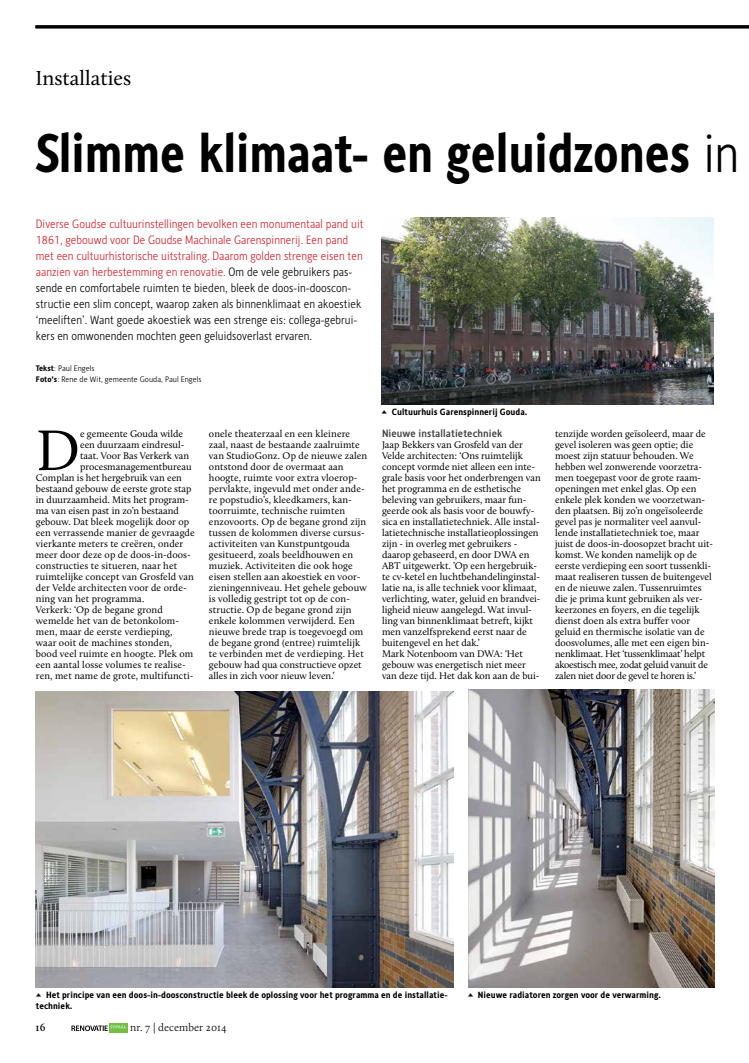
<style>
.page{position:relative;width:749px;height:1063px;background:#fff}
.page>*{position:absolute;margin:0;border:0;box-sizing:border-box;transform-origin:0 0}
.t1{font:59.2px "Calluna";color:#000}
.t2{font:700 54px "Alber";letter-spacing:-.01em;color:#000;scale:.9 1}
.t3{font:21px "Calluna";color:#000}
.t4{font:300 12px/16px "Alber";color:#000;scale:.93 1}
.t5{font:300 11px "Calluna";letter-spacing:.005em;color:#000}
.t6{font:600 11px "Calluna";color:#000}
.t7{font:500 10.5px "Alber";color:#414042}
.t8{font:10px/11px "Calluna";color:#000}
.t9{font:700 9px/11px "Alber";color:#000}
.t10{font:300 8px/11px "Alber";color:#000}
.s1{font-weight:300}
.s2{color:#d2232a}
.s3{font-weight:700}
.s4{font-family:"Calluna"}
</style>
<div class="page">
<div style="left:109px;top:1023px;width:18px;height:10px;background:#72bf44"></div>
<svg style="left:71px;top:1025px;width:54px;height:6px"></svg>
<img style="left:381px;top:217px;width:332px;height:187px">
<img style="left:36px;top:691px;width:418px;height:296px">
<img style="left:468px;top:689px;width:246px;height:298px">
<hr style="left:35px;top:25px;width:713px;height:3px;background:#000">
<h3 class="t3" style="left:35px;top:65px;width:97px">Installaties</h3>
<h2 class="t2" style="left:35px;top:118px;width:783px">Slimme klimaat- en geluidzones <span class="s1">in</span></h2>
<p class="t4" style="left:36px;top:216px;width:354px"><span class="s2">Diverse Goudse cultuurinstellingen bevolken een monumentaal pand uit 1861, gebouwd voor De Goudse Machinale Garenspinnerij. Een pand met een cultuurhistorische uitstraling. Daarom golden strenge eisen ten aanzien van herbestemming en renovatie.</span> Om de vele gebruikers pas&shy;sende en comfortabele ruimten te bieden, bleek de doos-in-dooscon&shy;structie een slim concept, waarop zaken als binnenklimaat en akoestiek ‘meeliften’. Want goede akoestiek was een strenge eis: collega-gebrui&shy;kers en omwonenden mochten geen geluidsoverlast ervaren.</p>
<p class="t10" style="left:36px;top:363px;width:167px"><span class="s3">Tekst</span>: Paul Engels<br><span class="s3">Foto’s</span>: Rene de Wit, gemeente Gouda, Paul Engels</p>
<p class="t9" style="left:381px;top:406px;width:147px"><span class="s4">▲</span> Cultuurhuis Garenspinnerij Gouda.</p>
<h1 class="t1" style="left:36px;top:414px;width:46px">D</h1>
<p class="t8" style="left:80px;top:428px;width:104px">e gemeente Gouda wilde</p>
<p class="t8" style="left:80px;top:439px;width:106px">een duurzaam eindresul-</p>
<p class="t8" style="left:80px;top:450px;width:111px">taat. Voor Bas Verkerk van</p>
<p class="t8" style="left:80px;top:461px;width:113px">procesmanagementbureau</p>
<p class="t8" style="left:36px;top:472px;width:148px">Complan is het hergebruik van een</p>
<p class="t8" style="left:36px;top:483px;width:157px">bestaand gebouw de eerste grote stap</p>
<p class="t8" style="left:36px;top:494px;width:154px">in duurzaamheid. Mits het program-</p>
<p class="t8" style="left:36px;top:505px;width:144px">ma van eisen past in zo’n bestaand</p>
<p class="t8" style="left:36px;top:516px;width:155px">gebouw. Dat bleek mogelijk door op</p>
<p class="t8" style="left:36px;top:527px;width:160px">een verrassende manier de gevraagde</p>
<p class="t8" style="left:36px;top:538px;width:149px">vierkante meters te creëren, onder</p>
<p class="t8" style="left:36px;top:549px;width:156px">meer door deze op de doos-in-doos-</p>
<p class="t8" style="left:36px;top:560px;width:143px">constructies te situeren, naar het</p>
<p class="t8" style="left:36px;top:571px;width:159px">ruimtelijke concept van Grosfeld van</p>
<p class="t8" style="left:36px;top:582px;width:152px">der Velde architecten voor de orde-</p>
<p class="t8" style="left:36px;top:593px;width:110px">ning van het programma.</p>
<p class="t8" style="left:36px;top:604px;width:128px">Verkerk: ‘Op de begane grond</p>
<p class="t8" style="left:36px;top:615px;width:144px">wemelde het van de betonkolom-</p>
<p class="t8" style="left:36px;top:626px;width:138px">men, maar de eerste verdieping,</p>
<p class="t8" style="left:36px;top:637px;width:138px">waar ooit de machines stonden,</p>
<p class="t8" style="left:36px;top:648px;width:159px">bood veel ruimte en hoogte. Plek om</p>
<p class="t8" style="left:36px;top:659px;width:151px">een aantal losse volumes te realise-</p>
<p class="t8" style="left:36px;top:670px;width:159px">ren, met name de grote, multifuncti-</p>
<p class="t8" style="left:209px;top:428px;width:160px">onele theaterzaal en een kleinere zaal, naast de bestaande zaalruimte van StudioGonz. Op de nieuwe zalen ontstond door de overmaat aan hoogte, ruimte voor extra vloerop&shy;pervlakte, ingevuld met onder ande&shy;re popstudio’s, kleedkamers, kan&shy;toorruimte, technische ruimten enzovoorts. Op de begane grond zijn tussen de kolommen diverse cursus&shy;activiteiten van Kunstpuntgouda gesitueerd, zoals beeldhouwen en muziek. Activiteiten die ook hoge eisen stellen aan akoestiek en voor&shy;zieningenniveau. Het gehele gebouw is volledig gestript tot op de con&shy;structie. Op de begane grond zijn enkele kolommen verwijderd. Een nieuwe brede trap is toegevoegd om de begane grond (entree) ruimtelijk te verbinden met de verdieping. Het gebouw had qua constructieve opzet alles in zich voor nieuw leven.’</p>
<p class="t7" style="left:382px;top:427px;width:122px">Nieuwe installatietechniek</p>
<p class="t8" style="left:382px;top:439px;width:160px">Jaap Bekkers van Grosfeld van der Velde architecten: ‘Ons ruimtelijk concept vormde niet alleen een inte&shy;grale basis voor het onderbrengen van het programma en de esthetische beleving van gebruikers, maar fun&shy;geerde ook als basis voor de bouwfy&shy;sica en installatietechniek. Alle instal&shy;latietechnische installatieoplossingen zijn - in overleg met gebruikers - daarop gebaseerd, en door DWA en ABT uitgewerkt. ’Op een hergebruik&shy;te cv-ketel en luchtbehandelinginstal&shy;latie na, is alle techniek voor klimaat, verlichting, water, geluid en brandvei&shy;ligheid nieuw aangelegd. Wat invul&shy;ling van binnenklimaat betreft, kijkt men vanzelfsprekend eerst naar de buitengevel en het dak.’<br>Mark Notenboom van DWA: ‘Het gebouw was energetisch niet meer van deze tijd. Het dak kon aan de bui-</p>
<p class="t8" style="left:555px;top:428px;width:160px">tenzijde worden geïsoleerd, maar de gevel isoleren was geen optie; die moest zijn statuur behouden. We hebben wel zonwerende voorzetra&shy;men toegepast voor de grote raam&shy;openingen met enkel glas. Op een enkele plek konden we voorzetwan&shy;den plaatsen. Bij zo’n ongeïsoleerde gevel pas je normaliter veel aanvul&shy;lende installatietechniek toe, maar juist de doos-in-doosopzet bracht uit&shy;komst. We konden namelijk op de eerste verdieping een soort tussenkli&shy;maat realiseren tussen de buitengevel en de nieuwe zalen. Tussenruimtes die je prima kunt gebruiken als ver&shy;keerzones en foyers, en die tegelijk dienst doen als extra buffer voor geluid en thermische isolatie van de doosvolumes, alle met een eigen bin&shy;nenklimaat. Het ‘tussenklimaat’ helpt akoestisch mee, zodat geluid vanuit de zalen niet door de gevel te horen is.’</p>
<p class="t9" style="left:36px;top:989px;width:413px"><span class="s4">▲</span> Het principe van een doos-in-doosconstructie bleek de oplossing voor het programma en de installatie&shy;techniek.</p>
<p class="t6" style="left:35px;top:1021px;width:11px">16</p>
<p class="t5" style="left:130px;top:1021px;width:98px">nr. 7 | december 2014</p>
<p class="t9" style="left:467px;top:989px;width:195px"><span class="s4">▲</span> Nieuwe radiatoren zorgen voor de verwarming.</p>
</div>
